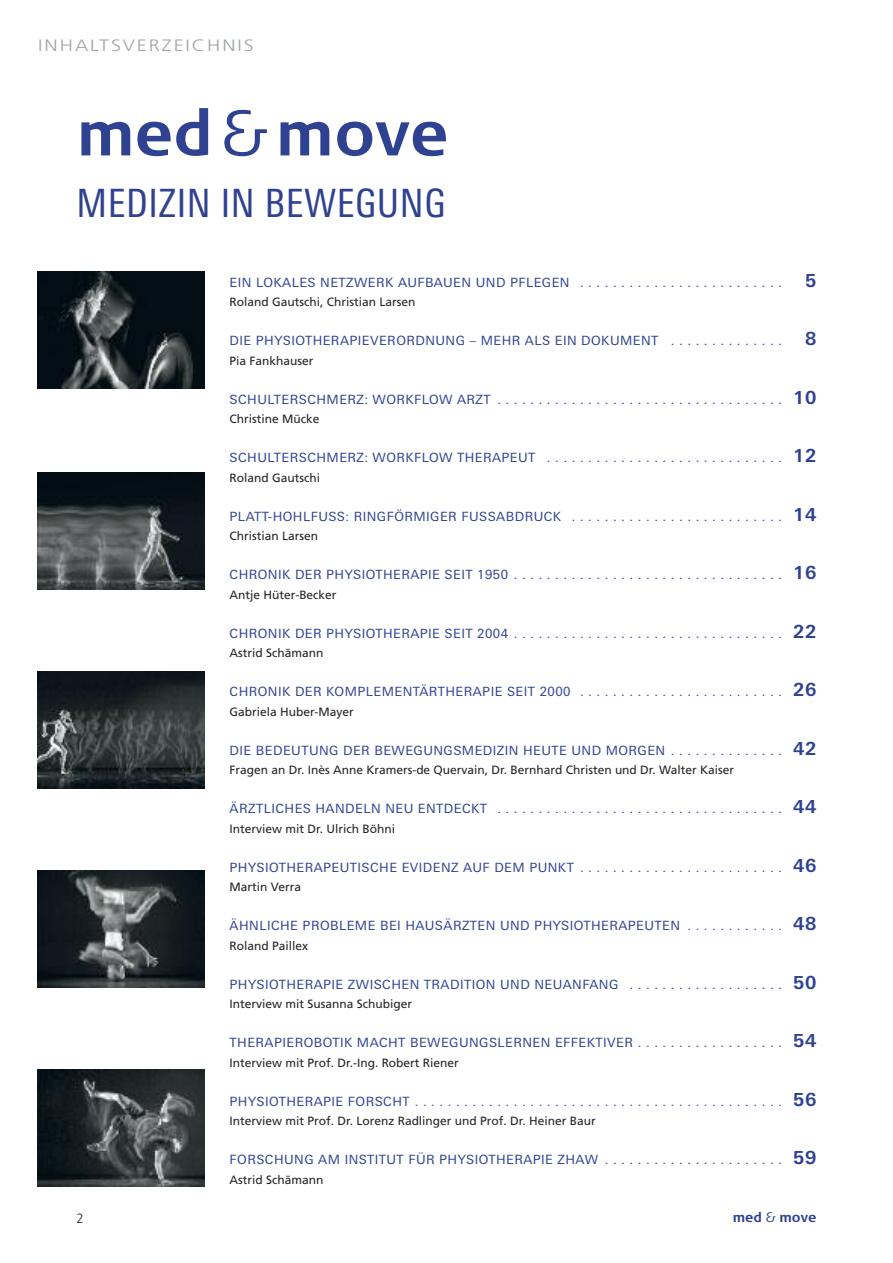
<style>
.page{position:relative;width:893px;height:1263px;background:#fff}
.page>*{position:absolute;margin:0;border:0;box-sizing:border-box;transform-origin:0 0}
.t1{font:700 63px "Signa Normal";color:#2f4291}
.t2{font:condensed 39px "Linotype Univers";letter-spacing:.015em;color:#2f4291}
.t3{font:700 18px "Linotype Univers Basic";color:#2f4291}
.t4{font:300 16.5px "Frutiger";letter-spacing:.1em;color:#9fa5a8;scale:1.2 1}
.t5{font:700 13.5px "Signa Normal";color:#2f4291}
.t6{font:300 13.5px "Frutiger";color:#272627}
.t7{font:12.75px "Linotype Univers Basic";letter-spacing:.035em;color:#2f4291}
.t8{font:12px "Frutiger";color:#272627}
.s1{font-weight:300}
.s2{font-weight:700;font-size:18px}
</style>
<div class="page">
<img style="left:37px;top:271px;width:167px;height:117px">
<img style="left:37px;top:472px;width:167px;height:117px">
<img style="left:37px;top:671px;width:167px;height:117px">
<img style="left:37px;top:870px;width:167px;height:117px">
<img style="left:37px;top:1069px;width:167px;height:117px">
<p class="t4" style="left:38px;top:38px;width:181px">INHALTSVERZEICHNIS</p>
<h1 class="t1" style="left:77px;top:111px;width:373px">med<span class="s1">&amp;</span>move</h1>
<h2 class="t2" style="left:77px;top:190px;width:370px">MEDIZIN IN BEWEGUNG</h2>
<p class="t7" style="left:230px;top:277px;width:554px">EIN LOKALES NETZWERK AUFBAUEN UND PFLEGEN . . . . . . . . . . . . . . . . . . . . . . . . .</p>
<h3 class="t3" style="left:805px;top:273px;width:13px">5</h3>
<p class="t8" style="left:230px;top:297px;width:187px">Roland Gautschi, Christian Larsen</p>
<p class="t7" style="left:230px;top:336px;width:554px">DIE PHYSIOTHERAPIEVERORDNUNG – MEHR ALS EIN DOKUMENT . . . . . . . . . . . . . .</p>
<h3 class="t3" style="left:805px;top:332px;width:13px">8</h3>
<p class="t8" style="left:230px;top:356px;width:85px">Pia Fankhauser</p>
<p class="t7" style="left:230px;top:394px;width:588px">SCHULTERSCHMERZ: WORKFLOW ARZT . . . . . . . . . . . . . . . . . . . . . . . . . . . . . . . . . . . <span class="s2">10</span></p>
<p class="t8" style="left:230px;top:414px;width:91px">Christine Mücke</p>
<p class="t7" style="left:230px;top:453px;width:588px">SCHULTERSCHMERZ: WORKFLOW THERAPEUT . . . . . . . . . . . . . . . . . . . . . . . . . . . . . <span class="s2">12</span></p>
<p class="t8" style="left:230px;top:473px;width:92px">Roland Gautschi</p>
<p class="t7" style="left:230px;top:511px;width:588px">PLATT-HOHLFUSS: RINGFÖRMIGER FUSSABDRUCK . . . . . . . . . . . . . . . . . . . . . . . . . . <span class="s2">14</span></p>
<p class="t8" style="left:230px;top:531px;width:90px">Christian Larsen</p>
<p class="t7" style="left:230px;top:570px;width:588px">CHRONIK DER PHYSIOTHERAPIE SEIT 1950 . . . . . . . . . . . . . . . . . . . . . . . . . . . . . . . . . <span class="s2">16</span></p>
<p class="t8" style="left:230px;top:590px;width:109px">Antje Hüter-Becker</p>
<p class="t7" style="left:230px;top:628px;width:588px">CHRONIK DER PHYSIOTHERAPIE SEIT 2004 . . . . . . . . . . . . . . . . . . . . . . . . . . . . . . . . . <span class="s2">22</span></p>
<p class="t8" style="left:230px;top:648px;width:95px">Astrid Schämann</p>
<p class="t7" style="left:230px;top:687px;width:588px">CHRONIK DER KOMPLEMENTÄRTHERAPIE SEIT 2000 . . . . . . . . . . . . . . . . . . . . . . . . . <span class="s2">26</span></p>
<p class="t8" style="left:230px;top:707px;width:126px">Gabriela Huber-Mayer</p>
<p class="t7" style="left:230px;top:745px;width:588px">DIE BEDEUTUNG DER BEWEGUNGSMEDIZIN HEUTE UND MORGEN . . . . . . . . . . . . . . <span class="s2">42</span></p>
<p class="t8" style="left:230px;top:765px;width:506px">Fragen an Dr. Inès Anne Kramers-de Quervain, Dr. Bernhard Christen und Dr. Walter Kaiser</p>
<p class="t7" style="left:230px;top:804px;width:588px">ÄRZTLICHES HANDELN NEU ENTDECKT . . . . . . . . . . . . . . . . . . . . . . . . . . . . . . . . . . . <span class="s2">44</span></p>
<p class="t8" style="left:230px;top:824px;width:167px">Interview mit Dr. Ulrich Böhni</p>
<p class="t7" style="left:230px;top:862px;width:588px">PHYSIOTHERAPEUTISCHE EVIDENZ AUF DEM PUNKT . . . . . . . . . . . . . . . . . . . . . . . . . <span class="s2">46</span></p>
<p class="t8" style="left:230px;top:882px;width:73px">Martin Verra</p>
<p class="t7" style="left:230px;top:921px;width:588px">ÄHNLICHE PROBLEME BEI HAUSÄRZTEN UND PHYSIOTHERAPEUTEN . . . . . . . . . . . . <span class="s2">48</span></p>
<p class="t8" style="left:230px;top:941px;width:80px">Roland Paillex</p>
<p class="t7" style="left:230px;top:979px;width:588px">PHYSIOTHERAPIE ZWISCHEN TRADITION UND NEUANFANG . . . . . . . . . . . . . . . . . . . <span class="s2">50</span></p>
<p class="t8" style="left:230px;top:999px;width:184px">Interview mit Susanna Schubiger</p>
<p class="t7" style="left:230px;top:1038px;width:588px">THERAPIEROBOTIK MACHT BEWEGUNGSLERNEN EFFEKTIVER . . . . . . . . . . . . . . . . . . <span class="s2">54</span></p>
<p class="t8" style="left:230px;top:1058px;width:231px">Interview mit Prof. Dr.-Ing. Robert Riener</p>
<p class="t7" style="left:230px;top:1096px;width:588px">PHYSIOTHERAPIE FORSCHT . . . . . . . . . . . . . . . . . . . . . . . . . . . . . . . . . . . . . . . . . . . . . <span class="s2">56</span></p>
<p class="t8" style="left:230px;top:1116px;width:368px">Interview mit Prof. Dr. Lorenz Radlinger und Prof. Dr. Heiner Baur</p>
<p class="t7" style="left:230px;top:1155px;width:588px">FORSCHUNG AM INSTITUT FÜR PHYSIOTHERAPIE ZHAW . . . . . . . . . . . . . . . . . . . . . . <span class="s2">59</span></p>
<p class="t8" style="left:230px;top:1175px;width:95px">Astrid Schämann</p>
<p class="t6" style="left:77px;top:1213px;width:9px">2</p>
<p class="t5" style="left:733px;top:1213px;width:85px">med <span class="s1">&amp;</span> move</p>
</div>
